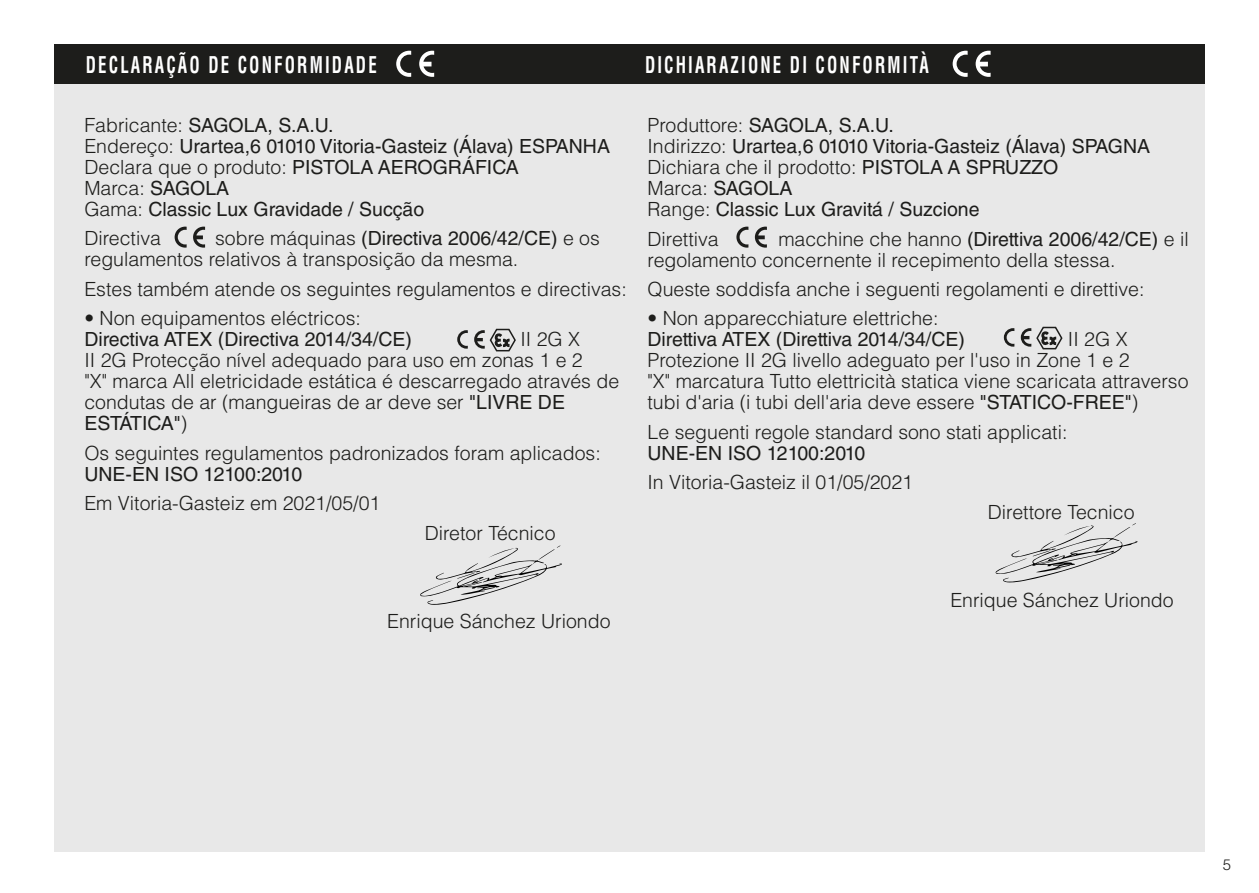
<style>
.page{position:relative;width:1259px;height:893px;background:#fff}
.page>*{position:absolute;margin:0;border:0;box-sizing:border-box;transform-origin:0 0}
.t1{font:700 condensed 22.5px "Helvetica LT Std";letter-spacing:.125em;color:#fff;scale:.75 1}
.t2{font:300 19.5px/21px "Helvetica LT Std";color:#1d1d1b}
.t3{font:19.5px/21px "Helvetica LT Std";color:#1d1d1b}
.t4{font:300 15px "Helvetica LT Std";color:#1d1d1b}
.s1{font-weight:300}
.s2{font-weight:400}
</style>
<div class="page">
<div style="left:54px;top:77px;width:1150px;height:774px;background:#e8e8e8"></div>
<svg style="left:420px;top:545px;width:142px;height:60px"></svg>
<svg style="left:995px;top:523px;width:142px;height:60px"></svg>
<svg style="left:175px;top:227px;width:12px;height:21px"></svg>
<svg style="left:193px;top:227px;width:12px;height:21px"></svg>
<svg style="left:736px;top:227px;width:12px;height:21px"></svg>
<svg style="left:755px;top:227px;width:12px;height:21px"></svg>
<div style="left:54px;top:44px;width:1150px;height:40px;background:#1d1d1b"></div>
<svg style="left:396px;top:51px;width:15px;height:26px"></svg>
<svg style="left:419px;top:51px;width:15px;height:26px"></svg>
<svg style="left:952px;top:51px;width:15px;height:26px"></svg>
<svg style="left:975px;top:51px;width:15px;height:26px"></svg>
<svg style="left:457px;top:330px;width:11px;height:19px"></svg>
<svg style="left:474px;top:328px;width:42px;height:24px"></svg>
<svg style="left:1004px;top:328px;width:10px;height:19px"></svg>
<svg style="left:1020px;top:326px;width:43px;height:24px"></svg>
<p class="t1" style="left:86px;top:50px;width:389px">DECLARAÇÃO DE CONFORMIDADE</p>
<p class="t1" style="left:645px;top:50px;width:380px">DICHIARAZIONE DI CONFORMITÀ</p>
<p class="t3" style="left:84px;top:115px;width:527px"><span class="s1">Fabricante:</span> SAGOLA, S.A.U.<br><span class="s1">Endereço:</span> Urartea,6 01010 Vitoria-Gasteiz (Álava) ESPANHA <span class="s1">Declara que o produto:</span> PISTOLA AEROGRÁFICA<br><span class="s1">Marca:</span> SAGOLA<br><span class="s1">Gama:</span> Classic Lux Gravidade / Sucção</p>
<p class="t2" style="left:84px;top:228px;width:78px">Directiva</p>
<p class="t2" style="left:84px;top:228px;width:517px;text-indent:131px">sobre máquinas <span class="s2">(Directiva 2006/42/CE)</span> e os regulamentos relativos à transposição da mesma.</p>
<p class="t2" style="left:84px;top:278px;width:544px">Estes também atende os seguintes regulamentos e directivas:</p>
<p class="t2" style="left:84px;top:308px;width:278px">• Non equipamentos eléctricos:</p>
<p class="t3" style="left:84px;top:329px;width:329px">Directiva ATEX (Directiva 2014/34/CE)</p>
<p class="t2" style="left:84px;top:329px;width:536px;text-indent:436px">II 2G X<br>II 2G Protecção nível adequado para uso em zonas 1 e 2<br>"X" marca All eletricidade estática é descarregado através de condutas de ar (mangueiras de ar deve ser <span class="s2">"LIVRE DE ESTÁTICA"</span>)</p>
<p class="t2" style="left:84px;top:442px;width:518px">Os seguintes regulamentos padronizados foram aplicados:</p>
<p class="t3" style="left:84px;top:463px;width:219px">UNE-EN ISO 12100:2010</p>
<p class="t2" style="left:84px;top:492px;width:297px">Em Vitoria-Gasteiz em 2021/05/01</p>
<p class="t2" style="left:425px;top:522px;width:132px">Diretor Técnico</p>
<p class="t2" style="left:387px;top:610px;width:225px">Enrique Sánchez Uriondo</p>
<p class="t3" style="left:647px;top:115px;width:504px"><span class="s1">Produttore:</span> SAGOLA, S.A.U.<br><span class="s1">Indirizzo:</span> Urartea,6 01010 Vitoria-Gasteiz (Álava) SPAGNA <span class="s1">Dichiara che il prodotto:</span> PISTOLA A SPRUZZO<br><span class="s1">Marca:</span> SAGOLA<br><span class="s1">Range:</span> Classic Lux Gravitá / Suzcione</p>
<p class="t2" style="left:647px;top:228px;width:73px">Direttiva</p>
<p class="t2" style="left:647px;top:228px;width:542px;text-indent:131px">macchine che hanno <span class="s2">(Direttiva 2006/42/CE)</span> e il regolamento concernente il recepimento della stessa.</p>
<p class="t2" style="left:647px;top:278px;width:498px">Queste soddisfa anche i seguenti regolamenti e direttive:</p>
<p class="t2" style="left:647px;top:308px;width:292px">• Non apparecchiature elettriche:</p>
<p class="t3" style="left:647px;top:329px;width:319px">Direttiva ATEX (Direttiva 2014/34/CE)</p>
<p class="t2" style="left:647px;top:329px;width:542px;text-indent:420px">II 2G X Protezione II 2G livello adeguato per l'uso in Zone 1 e 2<br>"X" marcatura Tutto elettricità statica viene scaricata attraverso tubi d'aria (i tubi dell'aria deve essere <span class="s2">"STATICO-FREE"</span>)</p>
<p class="t2" style="left:647px;top:421px;width:421px">Le seguenti regole standard sono stati applicati:</p>
<p class="t3" style="left:647px;top:442px;width:219px">UNE-EN ISO 12100:2010</p>
<p class="t2" style="left:647px;top:472px;width:267px">In Vitoria-Gasteiz il 01/05/2021</p>
<p class="t2" style="left:988px;top:501px;width:148px">Direttore Tecnico</p>
<p class="t2" style="left:950px;top:589px;width:225px">Enrique Sánchez Uriondo</p>
<p class="t4" style="left:1222px;top:855px;width:10px">5</p>
</div>
